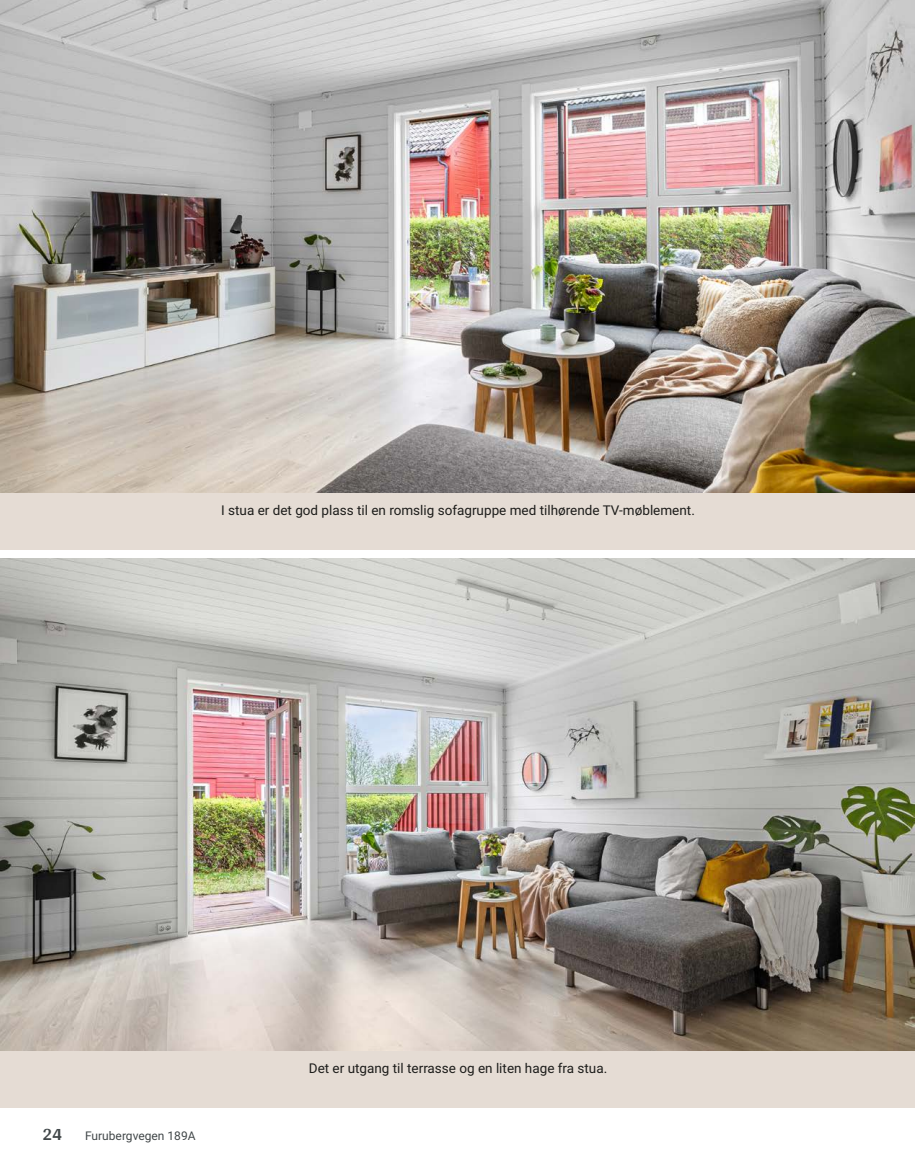
<style>
.page{position:relative;width:915px;height:1172px;background:#fff}
.page>*{position:absolute;margin:0;border:0;box-sizing:border-box;transform-origin:0 0}
.t1{font:700 18px "Arya";color:#414749}
.t2{font:13.5px "Roboto";color:#1d1d1b}
.t3{font:12px "Roboto";color:#414749}
</style>
<div class="page">
<div style="left:0;top:492px;width:914px;height:58px;background:#e5dcd4"></div>
<div style="left:0;top:1050px;width:914px;height:58px;background:#e5dcd4"></div>
<img style="left:0;top:0;width:914px;height:492px">
<img style="left:0;top:558px;width:914px;height:492px">
<hr style="left:914px;top:492px;width:1px;height:58px;background:#e5dcd4">
<hr style="left:914px;top:1050px;width:1px;height:58px;background:#e5dcd4">
<p class="t2" style="left:221px;top:501px;width:475px">I stua er det god plass til en romslig sofagruppe med tilhørende TV‑møblement.</p>
<h1 class="t1" style="left:43px;top:1123px;width:21px">24</h1>
<p class="t3" style="left:85px;top:1127px;width:112px">Furubergvegen 189A</p>
<p class="t2" style="left:309px;top:1059px;width:300px">Det er utgang til terrasse og en liten hage fra stua.</p>
</div>
